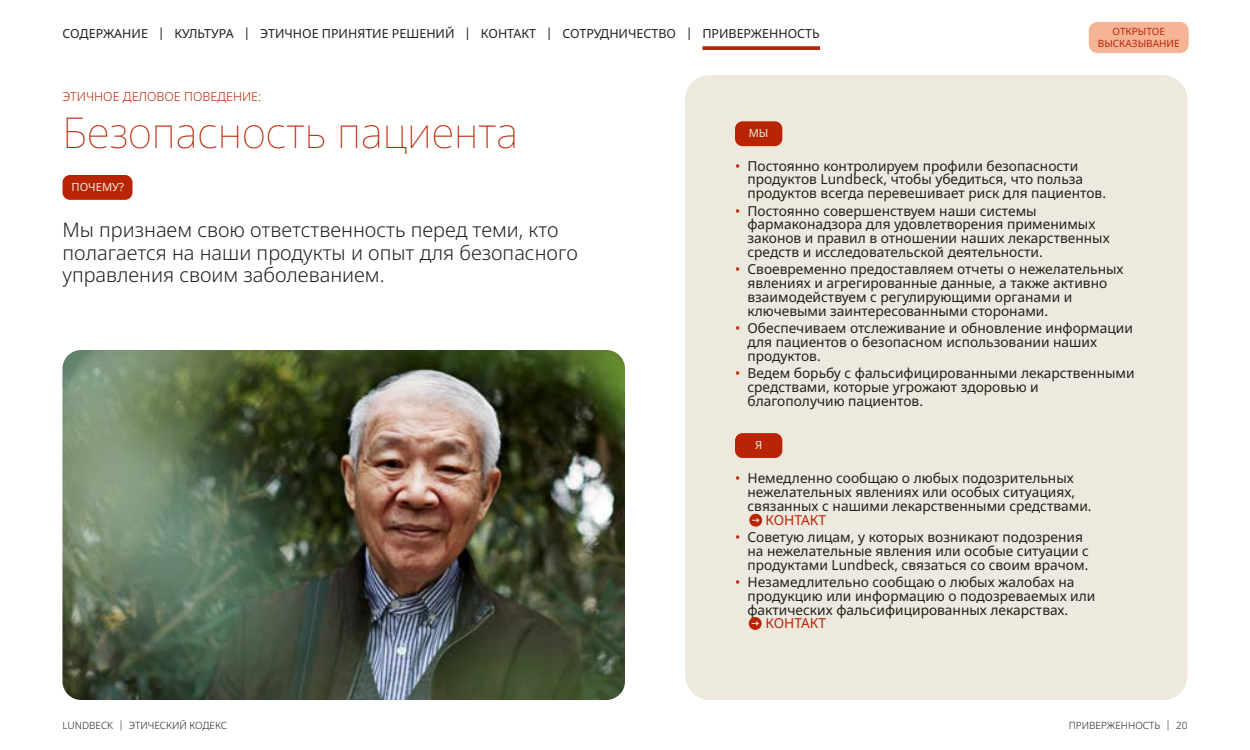
<style>
.page{position:relative;width:1250px;height:750px;background:#fff}
.page>*{position:absolute;margin:0;border:0;box-sizing:border-box;transform-origin:0 0}
.t1{font:100 42.5px "Noto Sans";color:#b92504}
.t2{font:300 20px/22.5px "Noto Sans";color:#22201f}
.t3{font:13.75px/13.8px "Noto Sans";color:#22201f}
.t4{font:13.75px "Noto Sans";color:#b92504}
.t5{font:12.5px "Noto Sans";color:#22201f}
.t6{font:300 12.5px "Noto Sans";color:#b92504}
.t7{font:11.25px "Noto Sans";color:#ede9de}
.t8{font:300 10px "Noto Sans";color:#22201f}
.t9{font:10px/12px "Noto Sans";color:#b92504;text-align:center}
.s1{color:#b92504}
</style>
<div class="page">
<div style="left:1089px;top:22px;width:100px;height:31px;background:#f5b496;border-radius:9px"></div>
<svg style="left:702px;top:46px;width:118px;height:4px"></svg>
<div style="left:685px;top:75px;width:503px;height:625px;background:#ede9de;border-radius:25px"></div>
<div style="left:62px;top:175px;width:70px;height:25px;background:#b92504;border-radius:8px"></div>
<div style="left:735px;top:121px;width:47px;height:25px;background:#b92504;border-radius:8px"></div>
<div style="left:735px;top:433px;width:47px;height:25px;background:#b92504;border-radius:8px"></div>
<svg style="left:749px;top:514px;width:13px;height:13px"></svg>
<svg style="left:752px;top:518px;width:8px;height:5px"></svg>
<div style="left:749px;top:617px;width:13px;height:13px;background:#b92504;border-radius:50%"></div>
<svg style="left:752px;top:621px;width:7px;height:5px"></svg>
<img style="left:62px;top:350px;width:563px;height:350px">
<p class="t5" style="left:62px;top:27px;width:759px">СОДЕРЖАНИЕ | КУЛЬТУРА | ЭТИЧНОЕ ПРИНЯТИЕ РЕШЕНИЙ | КОНТАКТ | СОТРУДНИЧЕСТВО | ПРИВЕРЖЕННОСТЬ</p>
<p class="t6" style="left:62px;top:89px;width:200px">ЭТИЧНОЕ ДЕЛОВОЕ ПОВЕДЕНИЕ:</p>
<h1 class="t1" style="left:62px;top:102px;width:457px">Безопасность пациента</h1>
<p class="t7" style="left:749px;top:127px;width:21px">МЫ</p>
<p class="t9" style="left:1098px;top:26px;width:83px">ОТКРЫТОЕ<br>ВЫСКАЗЫВАНИЕ</p>
<p class="t7" style="left:71px;top:181px;width:54px">ПОЧЕМУ?</p>
<h2 class="t2" style="left:62px;top:219px;width:517px">Мы признаем свою ответственность перед теми, кто полагается на наши продукты и опыт для безопасного управления своим заболеванием.</h2>
<p class="t8" style="left:62px;top:720px;width:166px">LUNDBECK | ЭТИЧЕСКИЙ КОДЕКС</p>
<p class="t3" style="left:747px;top:159px;width:360px;text-indent:-12px"><span class="s1">•</span> Постоянно контролируем профили безопасности продуктов Lundbeck, чтобы убедиться, что польза продуктов всегда перевешивает риск для пациентов.</p>
<p class="t3" style="left:747px;top:204px;width:364px;text-indent:-12px"><span class="s1">•</span> Постоянно совершенствуем наши системы фармаконадзора для удовлетворения применимых законов и правил в отношении наших лекарственных средств и исследовательской деятельности.</p>
<p class="t3" style="left:747px;top:263px;width:378px;text-indent:-12px"><span class="s1">•</span> Своевременно предоставляем отчеты о нежелательных явлениях и агрегированные данные, а также активно взаимодействуем с регулирующими органами и ключевыми заинтересованными сторонами.</p>
<p class="t3" style="left:747px;top:322px;width:387px;text-indent:-12px"><span class="s1">•</span> Обеспечиваем отслеживание и обновление информации для пациентов о безопасном использовании наших продуктов.</p>
<p class="t3" style="left:747px;top:367px;width:389px;text-indent:-12px"><span class="s1">•</span> Ведем борьбу с фальсифицированными лекарственными средствами, которые угрожают здоровью и благополучию пациентов.</p>
<p class="t7" style="left:755px;top:439px;width:9px">Я</p>
<p class="t3" style="left:747px;top:472px;width:346px;text-indent:-12px"><span class="s1">•</span> Немедленно сообщаю о любых подозрительных нежелательных явлениях или особых ситуациях, связанных с нашими лекарственными средствами.</p>
<p class="t4" style="left:765px;top:512px;width:62px">КОНТАКТ</p>
<p class="t3" style="left:747px;top:530px;width:343px;text-indent:-12px"><span class="s1">•</span> Советую лицам, у которых возникают подозрения на нежелательные явления или особые ситуации с продуктами Lundbeck, связаться со своим врачом.</p>
<p class="t3" style="left:747px;top:575px;width:349px;text-indent:-12px"><span class="s1">•</span> Незамедлительно сообщаю о любых жалобах на продукцию или информацию о подозреваемых или фактических фальсифицированных лекарствах.</p>
<p class="t4" style="left:765px;top:616px;width:62px">КОНТАКТ</p>
<p class="t8" style="left:1069px;top:720px;width:120px">ПРИВЕРЖЕННОСТЬ | 20</p>
</div>
